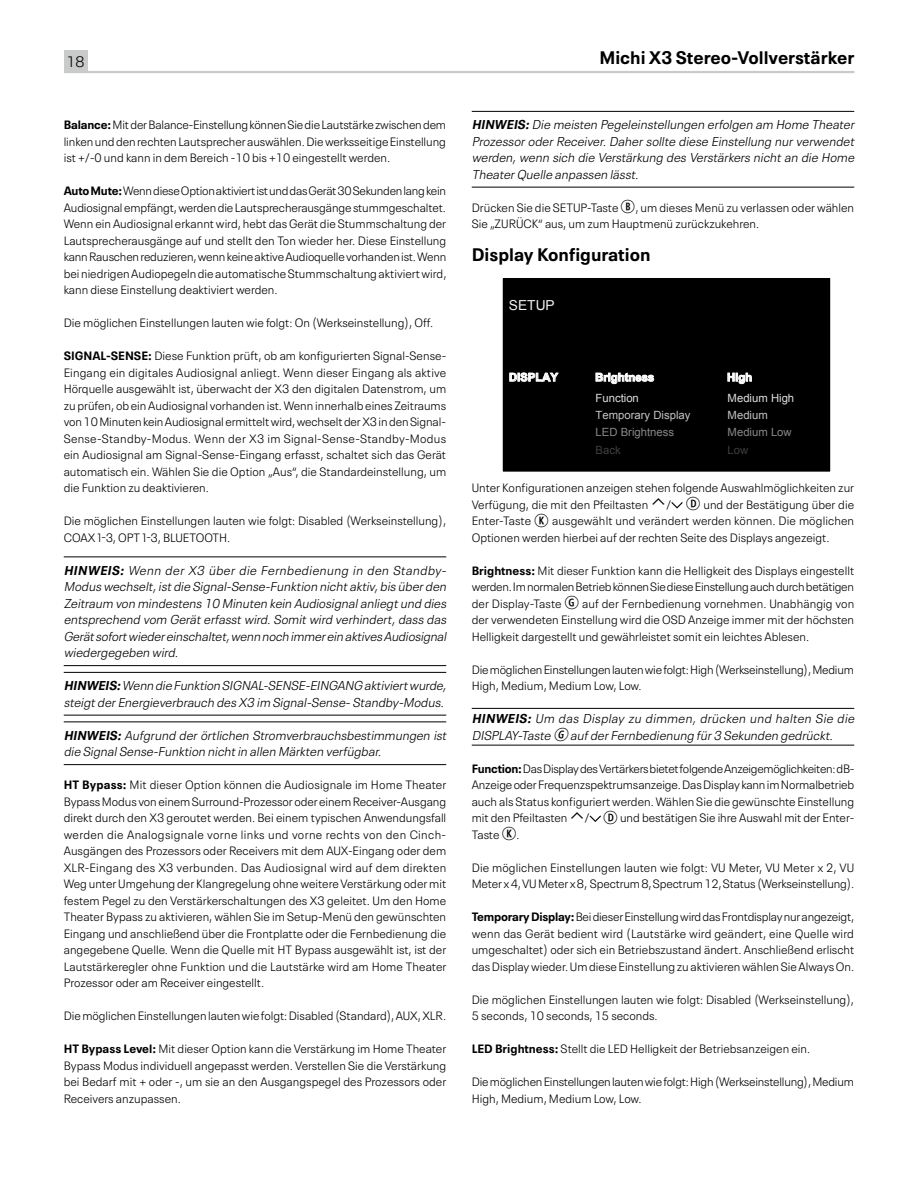
<style>
.page{position:relative;width:918px;height:1188px;background:#fff}
.page>*{position:absolute;margin:0;border:0;box-sizing:border-box;transform-origin:0 0}
.Heading_2{font:700 18px "Neue Plak Text";color:#000}
.t1{font:300 15px "Neue Plak Text";color:#000}
.t2{font:13.8px "Arial";color:#f2f3f4}
.Note{font:italic 300 12.75px/16.5px "Neue Plak Text";color:#000;text-align:justify}
.note_1{font:italic 300 12.75px/16.5px "Neue Plak Text";color:#000}
.Body_Text{font:300 12px/16.5px "Neue Plak Text";color:#000;text-align:justify}
.t3{font:11.4px/17.5px "Arial";color:#c6c4c6}
.t4{font:11.4px/16.8px "Arial";color:#dfdfdf}
.t5{font:700 11.4px "Arial";color:#fff}
.t6{font:11.4px "Arial";color:#898886}
.t7{font:11.4px "Arial";color:#3f3e3e}
.s1{font-weight:700}
.s2{font-family:"Combi Numerals Pro";font-weight:400;font-size:18px}
.s3{color:#898886}
.s4{color:#3f3e3e}
.s5{color:#c6c4c6}
</style>
<div class="page">
<div style="left:64px;top:51px;width:23px;height:21px;background:#c9caca"></div>
<hr style="left:64px;top:71px;width:790px;height:2px;background:#c9caca">
<hr style="left:64px;top:556px;width:382px;height:1px;background:#000">
<hr style="left:64px;top:665px;width:382px;height:1px;background:#000">
<hr style="left:64px;top:672px;width:382px;height:1px;background:#000">
<hr style="left:64px;top:715px;width:382px;height:1px;background:#000">
<hr style="left:64px;top:722px;width:382px;height:1px;background:#000">
<hr style="left:64px;top:764px;width:382px;height:1px;background:#000">
<hr style="left:472px;top:111px;width:382px;height:1px;background:#000">
<hr style="left:472px;top:187px;width:382px;height:1px;background:#000">
<hr style="left:472px;top:708px;width:382px;height:1px;background:#000">
<hr style="left:472px;top:745px;width:382px;height:1px;background:#000">
<div style="left:503px;top:279px;width:327px;height:192px;background:#000"></div>
<div style="left:503px;top:278px;width:327px;height:193px;border:1px solid #000"></div>
<svg style="left:510px;top:373px;width:48px;height:9px"></svg>
<svg style="left:596px;top:373px;width:58px;height:11px"></svg>
<svg style="left:728px;top:373px;width:24px;height:11px"></svg>
<svg style="left:671px;top:502px;width:12px;height:7px"></svg>
<svg style="left:590px;top:815px;width:11px;height:7px"></svg>
<p class="t1" style="left:66px;top:50px;width:19px">18</p>
<h1 class="Heading_2" style="left:599px;top:42px;width:257px">Michi X3 Stereo-Vollverstärker</h1>
<p class="Body_Text" style="left:64px;top:115px;width:384px"><span class="s1">Balance:</span> Mit der Balance-Einstellung können Sie die Lautstärke zwischen dem linken und den rechten Lautsprecher auswählen. Die werksseitige Einstellung ist +/-0 und kann in dem Bereich -10 bis +10 eingestellt werden.</p>
<p class="Body_Text" style="left:64px;top:181px;width:384px"><span class="s1">Auto Mute:</span> Wenn diese Option aktiviert ist und das Gerät 30 Sekunden lang kein Audiosignal empfängt, werden die Lautsprecherausgänge stummgeschaltet.<br>Wenn ein Audiosignal erkannt wird, hebt das Gerät die Stummschaltung der Lautsprecherausgänge auf und stellt den Ton wieder her. Diese Einstellung kann Rauschen reduzieren, wenn keine aktive Audioquelle vorhanden ist. Wenn bei niedrigen Audiopegeln die automatische Stummschaltung aktiviert wird, kann diese Einstellung deaktiviert werden.</p>
<p class="Body_Text" style="left:64px;top:313px;width:371px">Die möglichen Einstellungen lauten wie folgt: On (Werkseinstellung), Off.</p>
<p class="Body_Text" style="left:64px;top:346px;width:384px"><span class="s1">SIGNAL-SENSE:</span> Diese Funktion prüft, ob am konfigurierten Signal-Sense-Eingang ein digitales Audiosignal anliegt. Wenn dieser Eingang als aktive Hörquelle ausgewählt ist, überwacht der X3 den digitalen Datenstrom, um zu prüfen, ob ein Audiosignal vorhanden ist. Wenn innerhalb eines Zeitraums von 10 Minuten kein Audiosignal ermittelt wird, wechselt der X3 in den Signal-Sense-Standby-Modus. Wenn der X3 im Signal-Sense-Standby-Modus ein Audiosignal am Signal-Sense-Eingang erfasst, schaltet sich das Gerät automatisch ein. Wählen Sie die Option „Aus“, die Standardeinstellung, um die Funktion zu deaktivieren.</p>
<p class="Body_Text" style="left:64px;top:511px;width:384px">Die möglichen Einstellungen lauten wie folgt: Disabled (Werkseinstellung),<br>COAX 1-3, OPT 1-3, BLUETOOTH.</p>
<p class="Note" style="left:64px;top:561px;width:387px"><span class="s1">HINWEIS:</span> Wenn der X3 über die Fernbedienung in den Standby-Modus wechselt,istdie Signal-Sense-Funktion nichtaktiv,bis überden Zeitraum von mindestens 10 Minuten kein Audiosignalanliegtund dies entsprechend vom Geräterfasstwird.Somitwird verhindert,dass das Gerätsofortwiedereinschaltet,wenn noch immerein aktivesAudiosignal wiedergegeben wird.</p>
<p class="Note" style="left:64px;top:676px;width:387px"><span class="s1">HINWEIS:</span>Wenn die Funktion SIGNAL-SENSE-EINGANG aktiviertwurde, steigtderEnergieverbrauch des X3 im Signal-Sense-Standby-Modus.</p>
<p class="Note" style="left:64px;top:726px;width:387px"><span class="s1">HINWEIS:</span>Aufgrund derörtlichen Stromverbrauchsbestimmungen ist die SignalSense-Funktion nichtin allen Märkten verfügbar.</p>
<p class="Body_Text" style="left:64px;top:775px;width:384px"><span class="s1">HT Bypass:</span> Mit dieser Option können die Audiosignale im Home Theater Bypass Modus von einem Surround-Prozessor oder einem Receiver-Ausgang direkt durch den X3 geroutet werden. Bei einem typischen Anwendungsfall werden die Analogsignale vorne links und vorne rechts von den Cinch-Ausgängen des Prozessors oder Receivers mit dem AUX-Eingang oder dem XLR-Eingang des X3 verbunden. Das Audiosignal wird auf dem direkten Weg unter Umgehung der Klangregelung ohne weitere Verstärkung oder mit festem Pegel zu den Verstärkerschaltungen des X3 geleitet. Um den Home Theater Bypass zu aktivieren, wählen Sie im Setup-Menü den gewünschten Eingang und anschließend über die Frontplatte oder die Fernbedienung die angegebene Quelle. Wenn die Quelle mit HT Bypass ausgewählt ist, ist der Lautstärkeregler ohne Funktion und die Lautstärke wird am Home Theater Prozessor oder am Receiver eingestellt.</p>
<p class="Body_Text" style="left:64px;top:1006px;width:384px">Die möglichen Einstellungen lauten wie folgt: Disabled (Standard), AUX, XLR.</p>
<p class="Body_Text" style="left:64px;top:1039px;width:384px"><span class="s1">HT Bypass Level:</span> Mit dieser Option kann die Verstärkung im Home Theater Bypass Modus individuell angepasst werden. Verstellen Sie die Verstärkung bei Bedarf mit + oder -, um sie an den Ausgangspegel des Prozessors oder Receivers anzupassen.</p>
<p class="Note" style="left:472px;top:115px;width:387px"><span class="s1">HINWEIS:</span>Die meisten Pegeleinstellungen erfolgen am Home Theater ProzessoroderReceiver.Dahersollte diese Einstellung nurverwendet werden,wenn sich die Verstärkung des Verstärkers nichtan die Home TheaterQuelle anpassen lässt.</p>
<p class="Body_Text" style="left:472px;top:198px;width:384px">Drücken Sie die SETUP-Taste <span class="s2">B</span>, um dieses Menü zu verlassen oder wählen<br>Sie „ZURÜCK“ aus, um zum Hauptmenü zurückzukehren.</p>
<p class="Heading_2" style="left:472px;top:240px;width:180px">Display Konfiguration</p>
<p class="t2" style="left:509px;top:296px;width:47px">SETUP</p>
<p class="t5" style="left:509px;top:370px;width:51px">DISPLAY</p>
<p class="t5" style="left:595px;top:370px;width:61px">Brightness</p>
<p class="t5" style="left:727px;top:370px;width:27px">High</p>
<p class="t3" style="left:596px;top:406px;width:96px">Temporary Display<br><span class="s3">LED Brightness<br></span><span class="s4">Back</span></p>
<p class="Body_Text" style="left:472px;top:478px;width:384px">Unter Konfigurationen anzeigen stehen folgende Auswahlmöglichkeiten zur<br>Verfügung, die mit den Pfeiltasten</p>
<p class="t4" style="left:728px;top:390px;width:68px">Medium High<br><span class="s5">Medium</span></p>
<p class="t7" style="left:728px;top:442px;width:22px">Low</p>
<p class="t4" style="left:596px;top:390px;width:45px">Function</p>
<p class="t6" style="left:728px;top:425px;width:66px">Medium Low</p>
<p class="Body_Text" style="left:472px;top:495px;width:384px;text-indent:194px">/ <span class="s2">D</span> und der Bestätigung über die Enter-Taste <span class="s2">K</span> ausgewählt und verändert werden können. Die möglichen Optionen werden hierbei auf der rechten Seite des Displays angezeigt.</p>
<p class="Body_Text" style="left:472px;top:561px;width:384px"><span class="s1">Brightness:</span> Mit dieser Funktion kann die Helligkeit des Displays eingestellt werden. Im normalen Betrieb können Sie diese Einstellung auch durch betätigen der Display-Taste <span class="s2">G</span> auf der Fernbedienung vornehmen. Unabhängig von der verwendeten Einstellung wird die OSD Anzeige immer mit der höchsten Helligkeit dargestellt und gewährleistet somit ein leichtes Ablesen.</p>
<p class="Body_Text" style="left:472px;top:660px;width:384px">Die möglichen Einstellungen lauten wie folgt: High (Werkseinstellung), Medium<br>High, Medium, Medium Low, Low.</p>
<p class="note_1" style="left:472px;top:709px;width:387px"><span class="s1">HINWEIS:</span> Um das Display zu dimmen, drücken und halten Sie die<br>DISPLAY-Taste <span class="s2">G</span> aufderFernbedienung für3 Sekunden gedrückt.</p>
<p class="Body_Text" style="left:472px;top:759px;width:384px"><span class="s1">Function:</span> Das Display des Vertärkers bietet folgende Anzeigemöglichkeiten: dB-Anzeige oder Frequenzspektrumsanzeige. Das Display kann im Normalbetrieb auch als Status konfiguriert werden. Wählen Sie die gewünschte Einstellung mit den Pfeiltasten</p>
<p class="Body_Text" style="left:584px;top:808px;width:271px">/ <span class="s2">D</span> und bestätigen Sie ihre Auswahl mit der Enter-</p>
<p class="Body_Text" style="left:472px;top:825px;width:49px">Taste <span class="s2">K</span>.</p>
<p class="Body_Text" style="left:472px;top:858px;width:384px">Die möglichen Einstellungen lauten wie folgt: VU Meter, VU Meter x 2, VU<br>Meter x 4, VU Meter x 8, Spectrum 8, Spectrum 12, Status (Werkseinstellung).</p>
<p class="Body_Text" style="left:472px;top:907px;width:384px"><span class="s1">Temporary Display:</span> Bei dieser Einstellung wird das Frontdisplay nur angezeigt, wenn das Gerät bedient wird (Lautstärke wird geändert, eine Quelle wird umgeschaltet) oder sich ein Betriebszustand ändert. Anschließend erlischt das Display wieder. Um diese Einstellung zu aktivieren wählen Sie Always On.</p>
<p class="Body_Text" style="left:472px;top:990px;width:384px">Die möglichen Einstellungen lauten wie folgt: Disabled (Werkseinstellung),<br>5 seconds, 10 seconds, 15 seconds.</p>
<p class="Body_Text" style="left:472px;top:1039px;width:340px"><span class="s1">LED Brightness:</span> Stellt die LED Helligkeit der Betriebsanzeigen ein.</p>
<p class="Body_Text" style="left:472px;top:1072px;width:384px">Die möglichen Einstellungen lauten wie folgt: High (Werkseinstellung), Medium<br>High, Medium, Medium Low, Low.</p>
</div>
